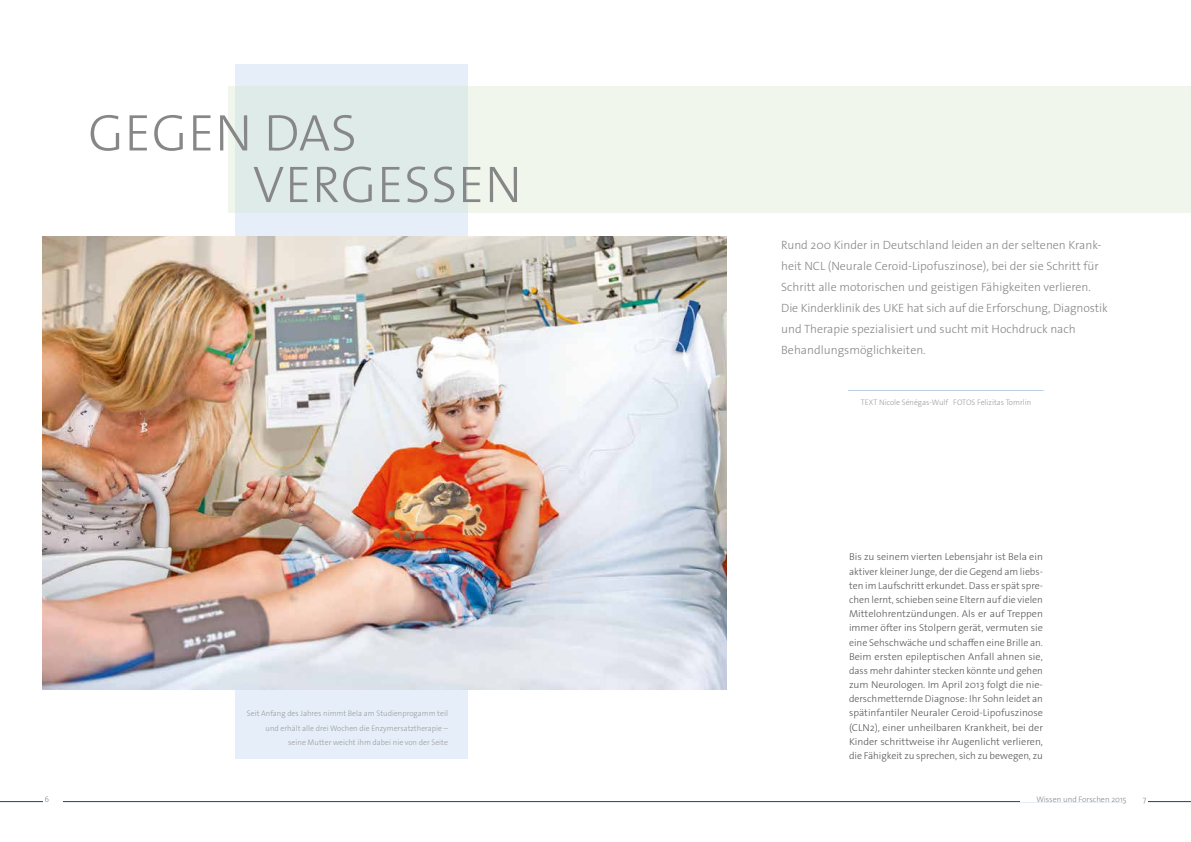
<style>
.page{position:relative;width:1191px;height:842px;background:#fff}
.page>*{position:absolute;margin:0;border:0;box-sizing:border-box;transform-origin:0 0}
.t1{font:300 52px/51.6px "The Sans Os F";letter-spacing:.015em;color:#878787}
.t2{font:300 12px/21px "The Sans Os F";color:#878787}
.t3{font:300 10px/14.2px "The Sans Os F";color:#575756;text-align:justify}
.t4{font:300 8px/14.2px "The Sans Os F";color:#9d9d9c;text-align:right}
.t5{font:300 8px "The Sans Os F";color:#878787}
</style>
<div class="page">
<hr style="left:0;top:801px;width:1191px;height:1px;background:#004b93">
<div style="left:43px;top:796px;width:20px;height:16px;background:#fff"></div>
<div style="left:1126px;top:796px;width:20px;height:16px;background:#fff"></div>
<div style="left:1019px;top:796px;width:107px;height:6px;background:#fff"></div>
<div style="left:235px;top:64px;width:233px;height:695px;background:#e5eef9"></div>
<div style="left:228px;top:86px;width:963px;height:127px;background:linear-gradient(to right,#e2ede9,#f5f9ed)"></div>
<img style="left:43px;top:236px;width:683px;height:454px">
<hr style="left:848px;top:390px;width:195px;height:1px;background:#004b93">
<h1 class="t1" style="left:253px;top:107px;width:271px;text-indent:-165px">GEGEN DAS<br>VERGESSEN</h1>
<p class="t4" style="left:247px;top:707px;width:203px">Seit Anfang des Jahres nimmt Bela am Studienprogamm teil und erhält alle drei Wochen die Enzymersatztherapie – seine Mutter weicht ihm dabei nie von der Seite</p>
<p class="t2" style="left:781px;top:234px;width:328px">Rund 200 Kinder in Deutschland leiden an der seltenen Krank&shy;heit NCL (Neurale Ceroid-Lipofuszinose), bei der sie Schritt für Schritt alle motorischen und geistigen Fähigkeiten verlieren.<br>Die Kinderklinik des UKE hat sich auf die Erforschung, Diagnostik und Therapie spezialisiert und sucht mit Hochdruck nach Behandlungsmöglichkeiten.</p>
<p class="t4" style="left:860px;top:395px;width:172px">TEXT Nicole Sénégas-Wulf FOTOS Felizitas Tomrlin</p>
<p class="t3" style="left:849px;top:550px;width:195px">Bis zu seinem vierten Lebensjahr ist Bela ein aktiver kleiner Junge, der die Gegend am liebs&shy;ten im Laufschritt erkundet. Dass er spät spre&shy;chen lernt, schieben seine Eltern auf die vielen Mittelohrentzündungen. Als er auf Treppen immer öfter ins Stolpern gerät, vermuten sie eine Sehschwäche und schaffen eine Brille an.<br>Beim ersten epileptischen Anfall ahnen sie, dass mehr dahinter stecken könnte und gehen zum Neurologen. Im April 2013 folgt die nie&shy;derschmetternde Diagnose: Ihr Sohn leidet an spätinfantiler Neuraler Ceroid-Lipofuszinose (CLN2), einer unheilbaren Krankheit, bei der Kinder schrittweise ihr Augenlicht verlieren, die Fähigkeit zu sprechen, sich zu bewegen, zu</p>
<p class="t5" style="left:44px;top:794px;width:6px">6</p>
<p class="t5" style="left:1036px;top:794px;width:92px">Wissen und Forschen 2015</p>
<p class="t5" style="left:1142px;top:794px;width:5px">7</p>
</div>
